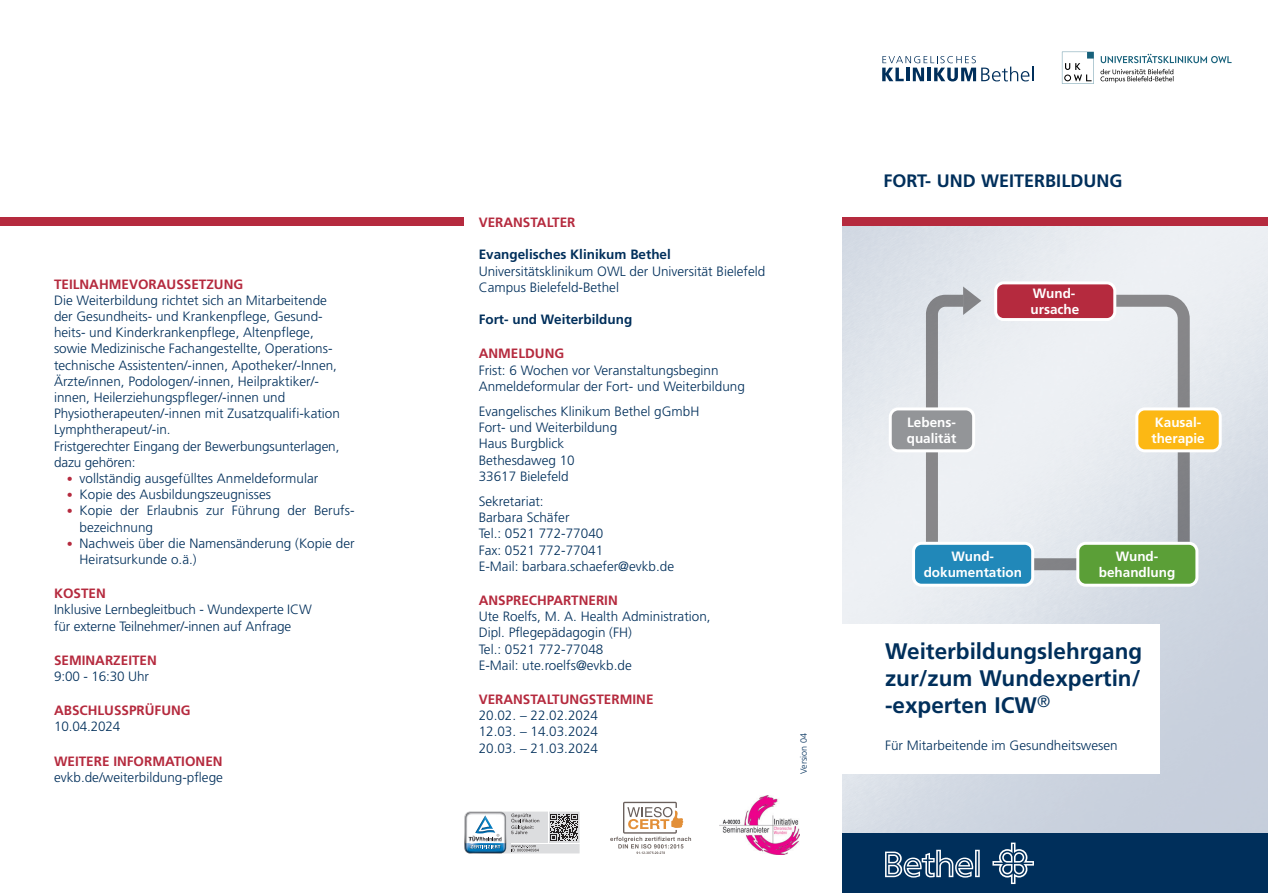
<style>
.page{position:relative;width:1268px;height:893px;background:#fff}
.page>*{position:absolute;margin:0;border:0;box-sizing:border-box;transform-origin:0 0}
.t1{font:700 22.5px/27px "Frutiger LT Std";color:#002f5b;text-align:justify}
.t2{font:700 18px "Frutiger LT Std";color:#002f5b}
.t3{font:300 13.5px/16.2px "Frutiger LT Std";color:#002f5b}
.t4{font:700 13.5px "Frutiger LT Std";color:#b52a3e}
.t5{font:700 13.5px/16.2px "Frutiger LT Std";color:#fff}
.t6{font:700 13.5px "Frutiger LT Std";color:#002f5b}
.t7{font:300 9px "Frutiger LT Std";color:#002f5b}
.s1{font-size:12px;color:#b52a3e}
</style>
<div class="page">
<svg style="left:842px;top:225px;width:425px;height:608px;background:#dadfe7"></svg>
<div style="left:821px;top:625px;width:338px;height:149px;background:#fff"></div>
<div style="left:842px;top:833px;width:425px;height:60px;background:#002f5b"></div>
<div style="left:842px;top:217px;width:425px;height:8px;background:#b52a3e"></div>
<svg style="left:992px;top:843px;width:41px;height:41px"></svg>
<svg style="left:885px;top:850px;width:94px;height:28px"></svg>
<div style="left:0;top:217px;width:463px;height:8px;background:#b52a3e"></div>
<svg style="left:924px;top:293px;width:266px;height:279px;background:#dde0e4"></svg>
<div style="left:995px;top:283px;width:119px;height:37px;background:#b52a3e;border-radius:8px"></div>
<div style="left:993px;top:281px;width:123px;height:40px;border:3px solid #fff;border-radius:8px"></div>
<div style="left:1077px;top:543px;width:119px;height:42px;background:#5b9f37;border-radius:8px"></div>
<div style="left:1076px;top:542px;width:122px;height:45px;border:3px solid #fff;border-radius:8px"></div>
<div style="left:913px;top:543px;width:119px;height:42px;background:#2188b9;border-radius:8px"></div>
<div style="left:911px;top:542px;width:122px;height:45px;border:3px solid #fff;border-radius:8px"></div>
<div style="left:890px;top:409px;width:83px;height:42px;background:#939598;border-radius:8px"></div>
<div style="left:888px;top:407px;width:86px;height:45px;border:3px solid #fff;border-radius:8px"></div>
<div style="left:1136px;top:409px;width:83px;height:42px;background:#fcb814;border-radius:8px"></div>
<div style="left:1135px;top:407px;width:86px;height:45px;border:3px solid #fff;border-radius:8px"></div>
<svg style="left:962px;top:286px;width:19px;height:29px"></svg>
<img style="left:719px;top:796px;width:80px;height:58px">
<svg style="left:610px;top:802px;width:81px;height:52px"></svg>
<svg style="left:464px;top:811px;width:116px;height:43px"></svg>
<svg style="left:882px;top:56px;width:93px;height:25px"></svg>
<svg style="left:981px;top:67px;width:52px;height:14px"></svg>
<svg style="left:1100px;top:54px;width:131px;height:9px"></svg>
<svg style="left:1061px;top:52px;width:32px;height:32px"></svg>
<svg style="left:1100px;top:69px;width:73px;height:14px"></svg>
<p class="t4" style="left:54px;top:276px;width:191px">TEILNAHMEVORAUSSETZUNG</p>
<p class="t3" style="left:54px;top:292px;width:287px">Die Weiterbildung richtet sich an Mitarbeitende der Gesundheits- und Krankenpflege, Gesund&shy;heits- und Kinderkrankenpflege, Altenpflege, sowie Medizinische Fachangestellte, Operations&shy;technische Assistenten/-innen, Apotheker/-Innen, Ärzte/innen, Podologen/-innen, Heilpraktiker/- innen, Heilerziehungspfleger/-innen und Physiotherapeuten/-innen mit Zusatzqualifi-kation Lymphtherapeut/-in.<br>Fristgerechter Eingang der Bewerbungsunterlagen, dazu gehören:</p>
<p class="t3" style="left:67px;top:470px;width:253px"><span class="s1">•</span> vollständig ausgefülltes Anmeldeformular</p>
<p class="t3" style="left:67px;top:487px;width:206px"><span class="s1">•</span> Kopie des Ausbildungszeugnisses</p>
<p class="t3" style="left:80px;top:503px;width:276px;text-indent:-13px"><span class="s1">•</span> Kopie der Erlaubnis zur Führung der Berufs&shy;bezeichnung</p>
<p class="t3" style="left:80px;top:535px;width:276px;text-indent:-13px"><span class="s1">•</span> Nachweis über die Namensänderung (Kopie der<br>Heiratsurkunde o.ä.)</p>
<p class="t4" style="left:54px;top:586px;width:53px">KOSTEN</p>
<p class="t3" style="left:54px;top:602px;width:259px">Inklusive Lernbegleitbuch - Wundexperte ICW für externe Teilnehmer/-innen auf Anfrage</p>
<p class="t4" style="left:54px;top:652px;width:104px">SEMINARZEITEN</p>
<p class="t3" style="left:54px;top:668px;width:96px">9:00 - 16:30 Uhr</p>
<p class="t4" style="left:54px;top:702px;width:138px">ABSCHLUSSPRÜFUNG</p>
<p class="t3" style="left:54px;top:719px;width:68px">10.04.2024</p>
<p class="t4" style="left:54px;top:753px;width:170px">WEITERE INFORMATIONEN</p>
<p class="t3" style="left:54px;top:769px;width:170px">evkb.de/weiterbildung-pflege</p>
<p class="t4" style="left:478px;top:214px;width:98px">VERANSTALTER</p>
<p class="t6" style="left:478px;top:247px;width:194px">Evangelisches Klinikum Bethel</p>
<p class="t3" style="left:478px;top:263px;width:288px">Universitätsklinikum OWL der Universität Bielefeld<br>Campus Bielefeld-Bethel</p>
<p class="t6" style="left:478px;top:311px;width:155px">Fort- und Weiterbildung</p>
<p class="t4" style="left:478px;top:346px;width:87px">ANMELDUNG</p>
<p class="t3" style="left:478px;top:362px;width:268px">Frist: 6 Wochen vor Veranstaltungsbeginn<br>Anmeldeformular der Fort- und Weiterbildung</p>
<p class="t3" style="left:478px;top:403px;width:222px">Evangelisches Klinikum Bethel gGmbH<br>Fort- und Weiterbildung<br>Haus Burgblick<br>Bethesdaweg 10<br>33617 Bielefeld</p>
<p class="t3" style="left:478px;top:493px;width:197px">Sekretariat:<br>Barbara Schäfer<br>Tel.: 0521 772-77040<br>Fax: 0521 772-77041<br>E-Mail: barbara.schaefer@evkb.de</p>
<p class="t4" style="left:478px;top:592px;width:141px">ANSPRECHPARTNERIN</p>
<p class="t3" style="left:478px;top:609px;width:233px">Ute Roelfs, M. A. Health Administration,<br>Dipl. Pflegepädagogin (FH)<br>Tel.: 0521 772-77048<br>E-Mail: ute.roelfs@evkb.de</p>
<p class="t4" style="left:478px;top:691px;width:176px">VERANSTALTUNGSTERMINE</p>
<p class="t3" style="left:478px;top:708px;width:121px;text-align:justify">20.02. – 22.02.2024<br>12.03. – 14.03.2024<br>20.03. – 21.03.2024</p>
<p class="t7" style="left:798px;top:774px;width:42px;rotate:-90deg">Version 04</p>
<h2 class="t2" style="left:883px;top:170px;width:240px">FORT- UND WEITERBILDUNG</h2>
<p class="t5" style="left:1030px;top:285px;width:50px">Wund&shy;ursache</p>
<p class="t5" style="left:906px;top:414px;width:51px">Lebens&shy;qualität</p>
<p class="t5" style="left:1151px;top:414px;width:55px">Kausal&shy;therapie</p>
<p class="t5" style="left:923px;top:548px;width:100px;text-align:center">Wund&shy;dokumentation</p>
<p class="t5" style="left:1098px;top:548px;width:78px;text-align:center">Wund&shy;behandlung</p>
<h1 class="t1" style="left:884px;top:637px;width:259px">Weiterbildungslehrgang zur/zum Wundexpertin/ -experten ICW<sup>®</sup></h1>
<p class="t3" style="left:884px;top:738px;width:234px">Für Mitarbeitende im Gesundheitswesen</p>
</div>
